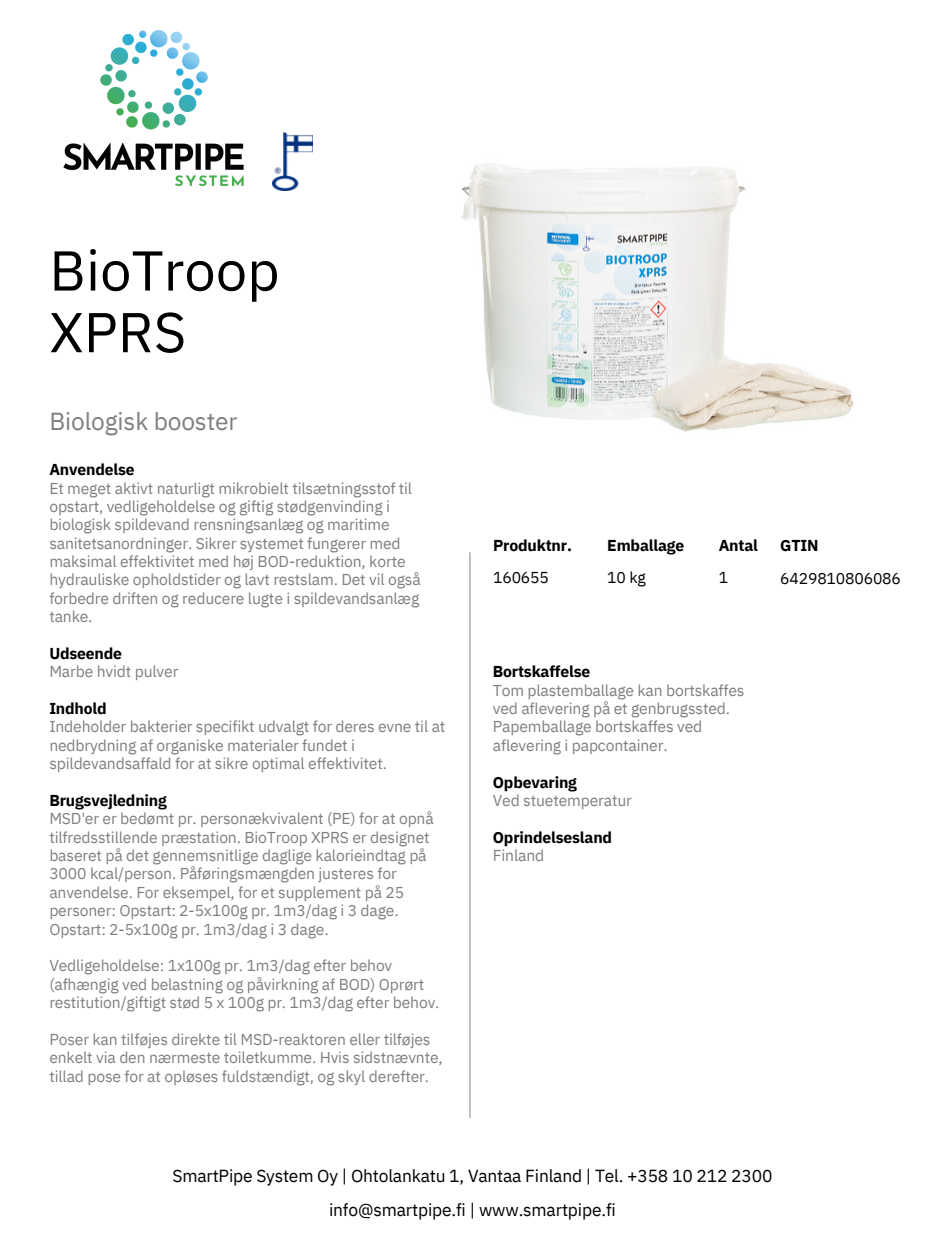
<style>
.page{position:relative;width:945px;height:1260px;background:#fff}
.page>*{position:absolute;margin:0;border:0;box-sizing:border-box;transform-origin:0 0}
.t1{font:56px/61.6px "IBM Plex Sans";color:#000}
.t2{font:24.5px "IBM Plex Sans";letter-spacing:-.005em;color:#7f7f7f}
.t3{font:17.5px "IBM Plex Sans";letter-spacing:-.01em;color:#000}
.t4{font:15.75px/18.4px "IBM Plex Sans";letter-spacing:-.01em;color:#7f7f7f}
.t5{font:15.75px/18.4px "IBM Plex Sans";letter-spacing:-.01em;color:#808080}
.t6{font:700 15.75px "IBM Plex Sans";letter-spacing:-.01em;color:#000}
.t7{font:15.75px "IBM Plex Sans";letter-spacing:-.01em;color:#000}
</style>
<div class="page">
<hr style="left:469px;top:552px;width:2px;height:566px;background:#7f7f7f">
<img style="left:273px;top:133px;width:39px;height:58px">
<img style="left:63px;top:30px;width:181px;height:155px">
<img style="left:462px;top:163px;width:392px;height:269px">
<h2 class="t1" style="left:49px;top:239px;width:232px">BioTroop<br>XPRS</h2>
<p class="t2" style="left:49px;top:405px;width:190px">Biologisk booster</p>
<p class="t6" style="left:49px;top:459px;width:87px">Anvendelse</p>
<p class="t4" style="left:49px;top:478px;width:373px">Et meget aktivt naturligt mikrobielt tilsætningsstof til opstart, vedligeholdelse og giftig stødgenvinding i biologisk spildevand rensningsanlæg og maritime sanitetsanordninger. Sikrer systemet fungerer med maksimal effektivitet med høj BOD-reduktion, korte hydrauliske opholdstider og lavt restslam. Det vil også forbedre driften og reducere lugte i spildevandsanlæg tanke.</p>
<p class="t6" style="left:49px;top:643px;width:74px">Udseende</p>
<p class="t4" style="left:49px;top:662px;width:131px">Marbe hvidt pulver</p>
<p class="t6" style="left:49px;top:698px;width:59px">Indhold</p>
<p class="t4" style="left:49px;top:717px;width:398px">Indeholder bakterier specifikt udvalgt for deres evne til at</p>
<p class="t4" style="left:49px;top:736px;width:339px">nedbrydning af organiske materialer fundet i spildevandsaffald for at sikre optimal effektivitet.</p>
<p class="t6" style="left:49px;top:790px;width:119px">Brugsvejledning</p>
<p class="t5" style="left:49px;top:809px;width:386px">MSD'er er bedømt pr. personækvivalent (PE) for at opnå</p>
<p class="t5" style="left:49px;top:828px;width:382px">tilfredsstillende præstation. BioTroop XPRS er designet baseret på det gennemsnitlige daglige kalorieindtag på 3000 kcal/person. Påføringsmængden justeres for anvendelse. For eksempel, for et supplement på 25 personer: Opstart: 2-5x100g pr. 1m3/dag i 3 dage.<br>Opstart: 2-5x100g pr. 1m3/dag i 3 dage.</p>
<p class="t5" style="left:49px;top:956px;width:392px">Vedligeholdelse: 1x100g pr. 1m3/dag efter behov (afhængig ved belastning og påvirkning af BOD) Oprørt restitution/giftigt stød 5 x 100g pr. 1m3/dag efter behov.</p>
<p class="t5" style="left:49px;top:1030px;width:383px">Poser kan tilføjes direkte til MSD-reaktoren eller tilføjes</p>
<p class="t5" style="left:49px;top:1048px;width:395px">enkelt via den nærmeste toiletkumme. Hvis sidstnævnte, tillad pose for at opløses fuldstændigt, og skyl derefter.</p>
<p class="t6" style="left:493px;top:534px;width:80px">Produktnr.</p>
<p class="t6" style="left:607px;top:535px;width:78px">Emballage</p>
<p class="t6" style="left:719px;top:534px;width:41px">Antal</p>
<p class="t7" style="left:493px;top:567px;width:57px">160655</p>
<p class="t7" style="left:607px;top:567px;width:40px">10 kg</p>
<p class="t7" style="left:719px;top:567px;width:11px">1</p>
<p class="t6" style="left:780px;top:535px;width:40px">GTIN</p>
<p class="t7" style="left:780px;top:568px;width:122px">6429810806086</p>
<h4 class="t6" style="left:493px;top:661px;width:99px">Bortskaffelse</h4>
<h4 class="t4" style="left:493px;top:681px;width:253px">Tom plastemballage kan bortskaffes</h4>
<h4 class="t4" style="left:493px;top:699px;width:239px">ved aflevering på et genbrugssted.</h4>
<h3 class="t4" style="left:493px;top:717px;width:211px">Papemballage bortskaffes ved</h3>
<p class="t4" style="left:493px;top:736px;width:176px">aflevering i papcontainer.</p>
<p class="t6" style="left:493px;top:771px;width:86px">Opbevaring</p>
<p class="t4" style="left:493px;top:791px;width:141px">Ved stuetemperatur</p>
<p class="t6" style="left:493px;top:827px;width:121px">Oprindelsesland</p>
<p class="t4" style="left:493px;top:846px;width:53px">Finland</p>
<p class="t3" style="left:173px;top:1164px;width:601px">SmartPipe System Oy | Ohtolankatu 1, Vantaa Finland | Tel. +358 10 212 2300</p>
<p class="t3" style="left:329px;top:1198px;width:288px">info@smartpipe.fi | www.smartpipe.fi</p>
</div>
